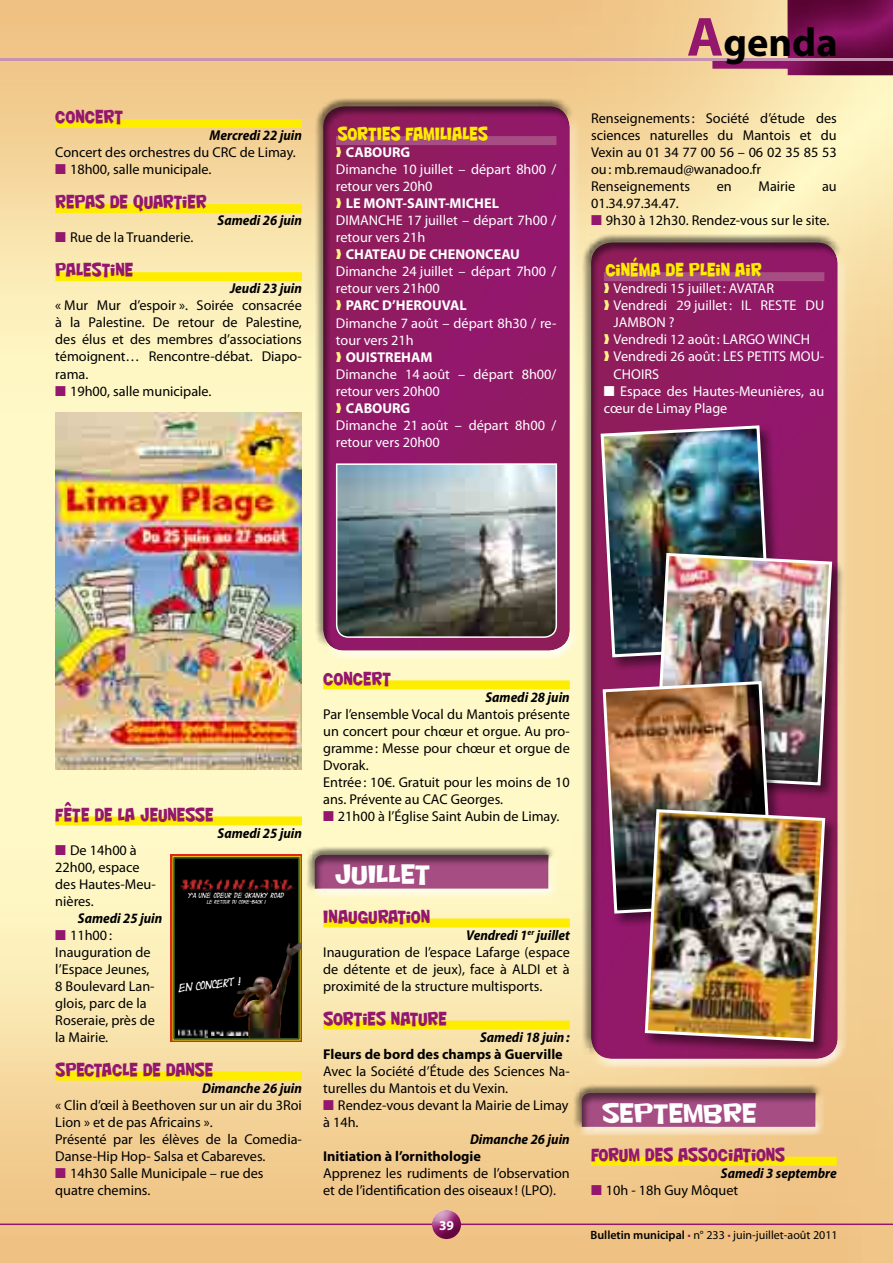
<style>
.page{position:relative;width:893px;height:1263px;background:#fff}
.page>*{position:absolute;margin:0;border:0;box-sizing:border-box;transform-origin:0 0}
.t1{font:700 40.5px "Myriad Pro";color:#000}
.t2{font:25.5px "Nightclub BTN";color:#fff}
.t3{font:18px "Nightclub BTN Cn";letter-spacing:-.005em;color:#93176d;scale:1.1 1}
.t4{font:18px "Nightclub BTN Cn";color:#ffed00;scale:1.1 1}
.t5{font:14.25px/17px "Myriad Pro";color:#000}
.t6{font:14.25px/17px "Myriad Pro";color:#fff}
.t7{font:italic 700 semi-condensed 14.25px "Myriad Pro";color:#000}
.t8{font:700 14.25px "Myriad Pro";color:#000}
.t9{font:14.25px "Zapf Dingbats Std";color:#93176d}
.t10{font:700 13.5px "Myriad Pro";color:#fff}
.t11{font:12px "Myriad Pro";color:#000}
.t12{font:8.4px "Yearsupplyoffairycakes";color:#fff}
.t13{font:5.25px "Yearsupplyoffairycakes";color:#fff}
.t14{font:3.9px "Yearsupplyoffairycakes";color:#fff}
.s1{color:#93176d}
.s2{color:#fff381}
.s3{font-weight:700}
.s4{font-size:55.5px;color:#93176d}
.s5{font-weight:700;font-style:italic;font-stretch:semi-condensed}
.s6{font-weight:600}
</style>
<div class="page">
<div style="left:0;top:0;width:893px;height:1263px;background:#df8c4e;opacity:.5"></div>
<div style="left:55px;top:119px;width:247px;height:9px;background:#ffed00"></div>
<div style="left:55px;top:204px;width:247px;height:9px;background:#ffed00"></div>
<div style="left:55px;top:272px;width:247px;height:9px;background:#ffed00"></div>
<div style="left:55px;top:816px;width:247px;height:9px;background:#ffed00"></div>
<div style="left:55px;top:1071px;width:247px;height:9px;background:#ffed00"></div>
<div style="left:323px;top:680px;width:247px;height:9px;background:#ffed00"></div>
<div style="left:323px;top:918px;width:247px;height:9px;background:#ffed00"></div>
<div style="left:323px;top:1020px;width:247px;height:9px;background:#ffed00"></div>
<div style="left:298px;top:840px;width:265px;height:69px;background:#000;opacity:.5"></div>
<div style="left:591px;top:1157px;width:246px;height:9px;background:#ffed00"></div>
<div style="left:565px;top:1078px;width:265px;height:69px;background:#000;opacity:.5"></div>
<div style="left:576px;top:227px;width:280px;height:847px;background:#000;opacity:.5"></div>
<div style="left:653px;top:551px;width:193px;height:248px;background:#000;opacity:.5"></div>
<div style="left:643px;top:807px;width:196px;height:249px;background:#000;opacity:.5"></div>
<img style="left:599px;top:424px;width:235px;height:619px">
<svg style="left:171px;top:855px;width:133px;height:189px;background:#20160c"></svg>
<img style="left:55px;top:412px;width:247px;height:358px">
<div style="left:308px;top:91px;width:279px;height:574px;background:#000;opacity:.5"></div>
<img style="left:335px;top:463px;width:223px;height:176px">
<svg style="left:710px;top:0;width:183px;height:77px;background:#a75e6f"></svg>
<hr style="left:0;top:58px;width:893px;height:2px;background:#c592b1">
<hr style="left:0;top:1223px;width:893px;height:2px;background:#93176d">
<div style="left:430px;top:1208px;width:31px;height:23px;background:#fff;opacity:.75"></div>
<div style="left:430px;top:1211px;width:31px;height:28px;background:#93176d;opacity:.75"></div>
<p class="t3" style="left:55px;top:104px;width:63px">CONCERT</p>
<p class="t7" style="left:210px;top:128px;width:94px">Mercredi 22 juin</p>
<p class="t5" style="left:55px;top:144px;width:242px">Concert des orchestres du CRC de Limay.</p>
<p class="t5" style="left:55px;top:161px;width:158px"><span class="s1">■</span> 18h00, salle municipale.</p>
<p class="t3" style="left:55px;top:189px;width:139px">REPAS DE QUARTIER</p>
<p class="t7" style="left:217px;top:213px;width:86px">Samedi 26 juin</p>
<p class="t5" style="left:55px;top:229px;width:140px"><span class="s1">■</span> Rue de la Truanderie.</p>
<p class="t3" style="left:55px;top:257px;width:72px">PALESTINE</p>
<p class="t7" style="left:230px;top:281px;width:73px">Jeudi 23 juin</p>
<p class="t5" style="left:55px;top:297px;width:248px;text-align:justify">« Mur Mur d’espoir ». Soirée consacrée à la Palestine. De retour de Palestine, des élus et des membres d’associations témoignent… Rencontre-débat. Diapo&shy;rama.</p>
<p class="t5" style="left:55px;top:382px;width:158px"><span class="s1">■</span> 19h00, salle municipale.</p>
<p class="t4" style="left:337px;top:121px;width:138px">SORTIES FAMILIALES</p>
<p class="t6" style="left:336px;top:144px;width:222px"><span class="s2">❱</span> <span class="s3">CABOURG<br></span>Dimanche 10 juillet – départ 8h00 / retour vers 20h0<br><span class="s2">❱</span> <span class="s3">LE MONT-SAINT-MICHEL<br></span>DIMANCHE 17 juillet – départ 7h00 / retour vers 21h<br><span class="s2">❱</span> <span class="s3">CHATEAU DE CHENONCEAU<br></span>Dimanche 24 juillet – départ 7h00 / retour vers 21h00<br><span class="s2">❱</span> <span class="s3">PARC D’HEROUVAL<br></span>Dimanche 7 août – départ 8h30 / re&shy;tour vers 21h<br><span class="s2">❱</span> <span class="s3">OUISTREHAM<br></span>Dimanche 14 août – départ 8h00/ retour vers 20h00<br><span class="s2">❱</span> <span class="s3">CABOURG<br></span>Dimanche 21 août – départ 8h00 / retour vers 20h00</p>
<h1 class="t1" style="left:687px;top:16px;width:152px"><span class="s4">A</span>genda</h1>
<p class="t5" style="left:591px;top:110px;width:247px">Renseignements: Société d’étude des sciences naturelles du Mantois et du<br>Vexin au 01 34 77 00 56 – 06 02 35 85 53 ou: mb.remaud@wanadoo.fr<br>Renseignements</p>
<p class="t5" style="left:717px;top:178px;width:17px">en</p>
<p class="t5" style="left:758px;top:178px;width:38px">Mairie</p>
<p class="t5" style="left:822px;top:178px;width:16px">au</p>
<p class="t5" style="left:591px;top:195px;width:89px">01.34.97.34.47.</p>
<p class="t5" style="left:591px;top:212px;width:240px"><span class="s1">■</span> 9h30 à 12h30. Rendez-vous sur le site.</p>
<p class="t4" style="left:605px;top:257px;width:144px">CINÉMA DE PLEIN AIR</p>
<p class="t6" style="left:604px;top:280px;width:172px"><span class="s2">❱</span> Vendredi 15 juillet: AVATAR</p>
<p class="t6" style="left:604px;top:297px;width:222px"><span class="s2">❱</span> Vendredi 29 juillet: IL RESTE DU</p>
<p class="t6" style="left:614px;top:314px;width:63px">JAMBON ?</p>
<p class="t6" style="left:604px;top:331px;width:208px"><span class="s2">❱</span> Vendredi 12 août: LARGO WINCH</p>
<p class="t6" style="left:604px;top:348px;width:222px"><span class="s2">❱</span> Vendredi 26 août: LES PETITS MOU-</p>
<p class="t6" style="left:614px;top:365px;width:47px">CHOIRS</p>
<p class="t6" style="left:604px;top:382px;width:222px">■ Espace des Hautes-Meunières, au cœur de Limay Plage</p>
<p class="t3" style="left:55px;top:801px;width:145px">FÊTE DE LA JEUNESSE</p>
<p class="t7" style="left:217px;top:825px;width:86px">Samedi 25 juin</p>
<p class="t5" style="left:55px;top:841px;width:102px"><span class="s1">■</span> De 14h00 à<br>22h00, espace des Hautes-Meu&shy;nières.</p>
<p class="t7" style="left:78px;top:910px;width:86px">Samedi 25 juin</p>
<p class="t5" style="left:55px;top:926px;width:101px"><span class="s1">■</span> 11h00:<br>Inauguration de l’Espace Jeunes,<br>8 Boulevard Lan&shy;glois, parc de la<br>Roseraie, près de la Mairie.</p>
<p class="t3" style="left:55px;top:1057px;width:145px">SPECTACLE DE DANSE</p>
<p class="t7" style="left:202px;top:1080px;width:101px">Dimanche 26 juin</p>
<p class="t5" style="left:55px;top:1096px;width:248px">« Clin d’œil à Beethoven sur un air du 3Roi Lion » et de pas Africains ».<br>Présenté par les élèves de la Comedia-Danse-Hip Hop- Salsa et Cabareves.</p>
<p class="t5" style="left:55px;top:1164px;width:210px"><span class="s1">■</span> 14h30 Salle Municipale – rue des quatre chemins.</p>
<p class="t9" style="left:66px;top:843px;width:5px">■</p>
<p class="t13" style="left:189px;top:892px;width:97px">Y’A UNE ODEUR DE SKANKY ROAD</p>
<p class="t14" style="left:207px;top:900px;width:61px">LE RETOUR DU COME-BACK !</p>
<p class="t12" style="left:178px;top:983px;width:64px;rotate:-7deg">EN CONCERT !</p>
<p class="t3" style="left:323px;top:665px;width:63px">CONCERT</p>
<p class="t7" style="left:485px;top:689px;width:86px">Samedi 28 juin</p>
<p class="t5" style="left:323px;top:705px;width:248px">Par l’ensemble Vocal du Mantois présente un concert pour chœur et orgue. Au pro&shy;gramme: Messe pour chœur et orgue de<br>Dvorak.<br>Entrée: 10€. Gratuit pour les moins de 10 ans. Prévente au CAC Georges.</p>
<p class="t9" style="left:334px;top:809px;width:5px">■</p>
<p class="t5" style="left:323px;top:807px;width:238px"><span class="s1">■</span> 21h00 à l’Église Saint Aubin de Limay.</p>
<h2 class="t2" style="left:335px;top:856px;width:97px">JUILLET</h2>
<p class="t3" style="left:323px;top:903px;width:99px">INAUGURATION</p>
<p class="t5" style="left:323px;top:926px;width:248px;text-align:justify;text-indent:143px"><span class="s5">Vendredi 1</span><sup>er</sup> <span class="s5">juillet </span>Inauguration de l’espace Lafarge (espace de détente et de jeux), face à ALDI et à proximité de la structure multisports.</p>
<p class="t3" style="left:323px;top:1006px;width:114px">SORTIES NATURE</p>
<p class="t7" style="left:480px;top:1029px;width:91px">Samedi 18 juin:</p>
<p class="t8" style="left:323px;top:1045px;width:241px">Fleurs de bord des champs à Guerville</p>
<p class="t5" style="left:323px;top:1062px;width:248px">Avec la Société d’Étude des Sciences Na&shy;turelles du Mantois et du Vexin.</p>
<p class="t9" style="left:334px;top:1098px;width:5px">■</p>
<p class="t5" style="left:323px;top:1096px;width:247px"><span class="s1">■</span> Rendez-vous devant la Mairie de Limay à 14h.</p>
<p class="t7" style="left:470px;top:1131px;width:101px">Dimanche 26 juin</p>
<p class="t8" style="left:323px;top:1147px;width:159px">Initiation à l’ornithologie</p>
<p class="t5" style="left:323px;top:1164px;width:248px">Apprenez les rudiments de l’observation et de l’identification des oiseaux ! (LPO).</p>
<p class="t10" style="left:439px;top:1216px;width:16px">39</p>
<h2 class="t2" style="left:602px;top:1094px;width:156px">SEPTEMBRE</h2>
<p class="t3" style="left:591px;top:1142px;width:178px">FORUM DES ASSOCIATIONS</p>
<p class="t7" style="left:721px;top:1165px;width:117px">Samedi 3 septembre</p>
<p class="t9" style="left:602px;top:1183px;width:5px">■</p>
<p class="t5" style="left:591px;top:1181px;width:149px"><span class="s1">■</span> 10h - 18h Guy Môquet</p>
<p class="t11" style="left:590px;top:1227px;width:249px"><span class="s6">Bulletin municipal</span> <span class="s1">•</span> n° 233 <span class="s1">•</span> juin-juillet-août 2011</p>
</div>
